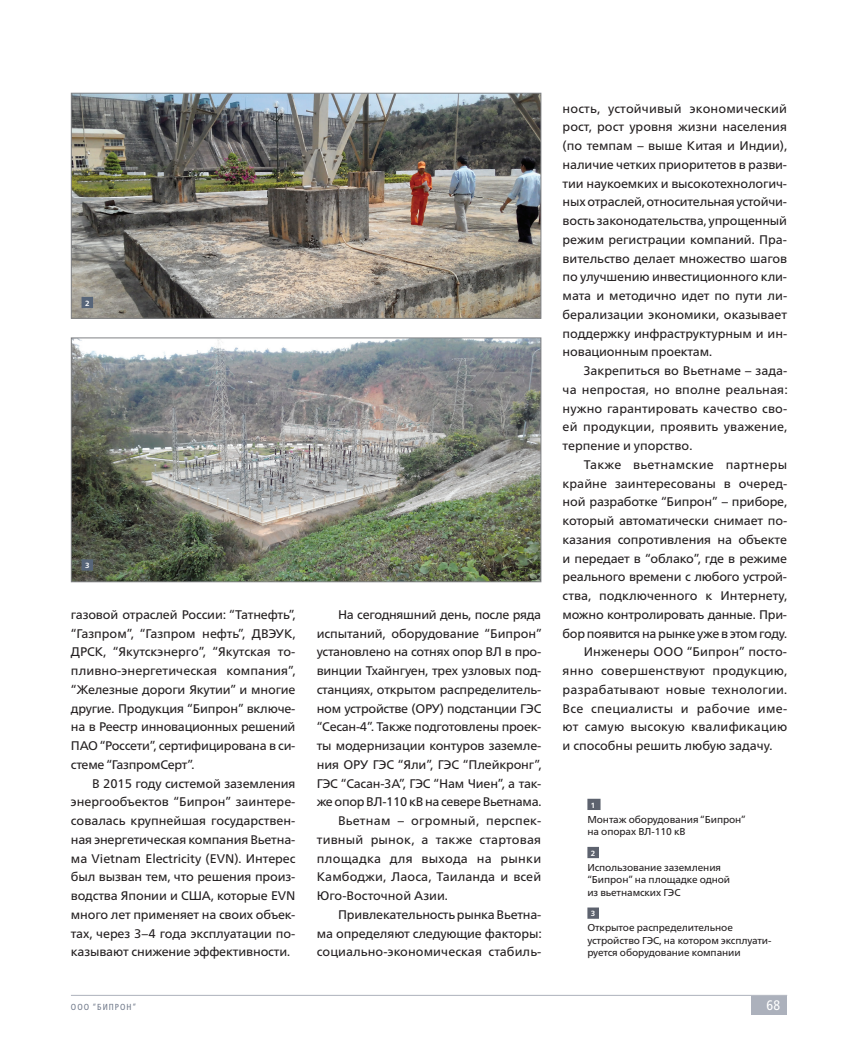
<style>
.page{position:relative;width:851px;height:1063px;background:#fff}
.page>*{position:absolute;margin:0;border:0;box-sizing:border-box;transform-origin:0 0}
.t1{font:condensed 13.75px "Frutiger Neue LTW1 G";color:#fff}
.t2{font:12.5px/18.8px "Frutiger Neue LTW1 G";letter-spacing:-.01em;color:#231f20;text-align:justify}
.t3{font:12.5px "Frutiger Neue LTW1 G";letter-spacing:.02em;color:#231f20}
.t4{font:12.5px "Frutiger Neue LTW1 G";letter-spacing:.015em;color:#231f20}
.t5{font:12.5px "Frutiger Neue LTW1 G";letter-spacing:.01em;color:#231f20}
.t6{font:12.5px "Frutiger Neue LTW1 G";letter-spacing:.025em;color:#231f20}
.t7{font:10px/12.5px "Frutiger Neue LTW1 G";letter-spacing:-.01em;color:#231f20}
.t8{font:condensed 8.75px "Frutiger Neue LTW1 G";letter-spacing:.115em;color:#717a8b}
.t9{font:700 7.5px "Frutiger Neue LTW1 G";color:#fff}
</style>
<div class="page">
<img style="left:73px;top:95px;width:466px;height:222px">
<div style="left:71px;top:93px;width:470px;height:226px;border:1px solid #808285"></div>
<img style="left:73px;top:340px;width:466px;height:240px">
<div style="left:71px;top:338px;width:470px;height:244px;border:1px solid #808285"></div>
<div style="left:751px;top:996px;width:36px;height:18px;background:#acb1bc"></div>
<hr style="left:71px;top:995px;width:716px;height:1px;background:#acb1bc">
<div style="left:587px;top:799px;width:13px;height:11px;background:#5d626e"></div>
<div style="left:587px;top:847px;width:12px;height:11px;background:#5d626e"></div>
<div style="left:587px;top:908px;width:12px;height:11px;background:#5d626e"></div>
<div style="left:81px;top:297px;width:12px;height:11px;background:#576579"></div>
<div style="left:81px;top:559px;width:12px;height:12px;background:#576579"></div>
<p class="t9" style="left:85px;top:299px;width:6px">2</p>
<p class="t9" style="left:85px;top:561px;width:6px">3</p>
<p class="t2" style="left:71px;top:605px;width:226px">газовой отраслей России: “Татнефть”, “Газпром”, “Газпром нефть”, ДВЭУК, ДРСК, “Якутскэнерго”, “Якутская то&shy;пливно-энергетическая компания”, “Железные дороги Якутии” и многие другие. Продукция “Бипрон” включе&shy;на в Реестр инновационных решений ПАО “Россети”, сертифицирована в си&shy;стеме “ГазпромСерт”.</p>
<p class="t2" style="left:71px;top:774px;width:226px;text-indent:21px">В 2015 году системой заземления энергообъектов “Бипрон” заинтере&shy;совалась крупнейшая государствен&shy;ная энергетическая компания Вьетна&shy;ма Vietnam Electricity (EVN). Интерес был вызван тем, что решения произ&shy;водства Японии и США, которые EVN много лет применяет на своих объек&shy;тах, через 3–4 года эксплуатации по&shy;казывают снижение эффективности.</p>
<p class="t2" style="left:338px;top:605px;width:205px">На сегодняшний день, после ряда</p>
<p class="t2" style="left:317px;top:624px;width:226px">испытаний, оборудование “Бипрон”</p>
<p class="t2" style="left:317px;top:642px;width:226px">установлено на сотнях опор ВЛ в про-</p>
<p class="t2" style="left:317px;top:661px;width:226px">винции Тхайнгуен, трех узловых под-</p>
<p class="t2" style="left:317px;top:680px;width:226px">станциях, открытом распределитель-</p>
<p class="t2" style="left:317px;top:699px;width:226px">ном устройстве (ОРУ) подстанции ГЭС</p>
<p class="t2" style="left:317px;top:717px;width:226px">“Сесан-4”. Также подготовлены проек-</p>
<p class="t2" style="left:317px;top:736px;width:226px">ты модернизации контуров заземле-</p>
<p class="t2" style="left:317px;top:755px;width:226px">ния ОРУ ГЭС “Яли”, ГЭС “Плейкронг”,</p>
<p class="t2" style="left:317px;top:774px;width:226px">ГЭС “Сасан-3А”, ГЭС “Нам Чиен”, а так-</p>
<p class="t2" style="left:317px;top:792px;width:226px">же опор ВЛ-110 кВ на севере Вьетнама.</p>
<p class="t3" style="left:338px;top:813px;width:205px">Вьетнам – огромный, перспек-</p>
<p class="t3" style="left:317px;top:832px;width:226px">тивный рынок, а также стартовая</p>
<p class="t6" style="left:317px;top:851px;width:226px">площадка для выхода на рынки</p>
<p class="t5" style="left:317px;top:870px;width:226px">Камбоджи, Лаоса, Таиланда и всей</p>
<p class="t2" style="left:317px;top:886px;width:133px">Юго-Восточной Азии.</p>
<p class="t2" style="left:338px;top:905px;width:205px">Привлекательность рынка Вьетна-</p>
<p class="t2" style="left:317px;top:924px;width:227px">ма определяют следующие факторы:</p>
<p class="t2" style="left:317px;top:942px;width:226px">социально-экономическая стабиль-</p>
<p class="t2" style="left:562px;top:99px;width:226px">ность, устойчивый экономический рост, рост уровня жизни населения (по темпам – выше Китая и Индии), наличие четких приоритетов в разви&shy;тии наукоемких и высокотехнологич&shy;ных отраслей, относительная устойчи&shy;вость законодательства, упрощенный режим регистрации компаний. Пра&shy;вительство делает множество шагов по улучшению инвестиционного кли&shy;мата и методично идет по пути ли&shy;берализации экономики, оказывает поддержку инфраструктурным и ин&shy;новационным проектам.</p>
<p class="t2" style="left:562px;top:361px;width:227px;text-indent:21px">Закрепиться во Вьетнаме – зада&shy;ча непростая, но вполне реальная: нужно гарантировать качество сво&shy;ей продукции, проявить уважение, терпение и упорство.</p>
<p class="t3" style="left:583px;top:457px;width:205px">Также вьетнамские партнеры</p>
<p class="t2" style="left:562px;top:474px;width:226px">крайне заинтересованы в очеред-</p>
<p class="t2" style="left:562px;top:492px;width:226px">ной разработке “Бипрон” – приборе,</p>
<p class="t2" style="left:562px;top:511px;width:226px">который автоматически снимает по-</p>
<p class="t2" style="left:562px;top:530px;width:226px">казания сопротивления на объекте</p>
<p class="t2" style="left:562px;top:549px;width:226px">и передает в “облако”, где в режиме</p>
<p class="t2" style="left:562px;top:567px;width:226px">реального времени с любого устрой-</p>
<p class="t2" style="left:562px;top:586px;width:226px">ства, подключенного к Интернету,</p>
<p class="t2" style="left:562px;top:605px;width:226px">можно контролировать данные. При-</p>
<p class="t2" style="left:562px;top:624px;width:226px">бор появится на рынке уже в этом году.</p>
<p class="t2" style="left:583px;top:642px;width:205px">Инженеры ООО “Бипрон” посто-</p>
<p class="t3" style="left:562px;top:663px;width:226px">янно совершенствуют продукцию,</p>
<p class="t4" style="left:562px;top:682px;width:226px">разрабатывают новые технологии.</p>
<p class="t3" style="left:562px;top:701px;width:226px">Все специалисты и рабочие име-</p>
<p class="t4" style="left:562px;top:720px;width:226px">ют самую высокую квалификацию</p>
<p class="t2" style="left:562px;top:736px;width:211px">и способны решить любую задачу.</p>
<p class="t9" style="left:591px;top:800px;width:6px">1</p>
<p class="t7" style="left:587px;top:813px;width:160px">Монтаж оборудования “Бипрон” на опорах ВЛ-110 кВ</p>
<p class="t9" style="left:591px;top:849px;width:6px">2</p>
<p class="t7" style="left:587px;top:861px;width:144px">Использование заземления “Бипрон” на площадке одной из вьетнамских ГЭС</p>
<p class="t9" style="left:591px;top:909px;width:6px">3</p>
<p class="t7" style="left:587px;top:921px;width:185px">Открытое распределительное устройство ГЭС, на котором эксплуати&shy;руется оборудование компании</p>
<p class="t8" style="left:71px;top:1002px;width:67px">ООО “БИПРОН”</p>
<p class="t1" style="left:766px;top:997px;width:15px">68</p>
</div>
